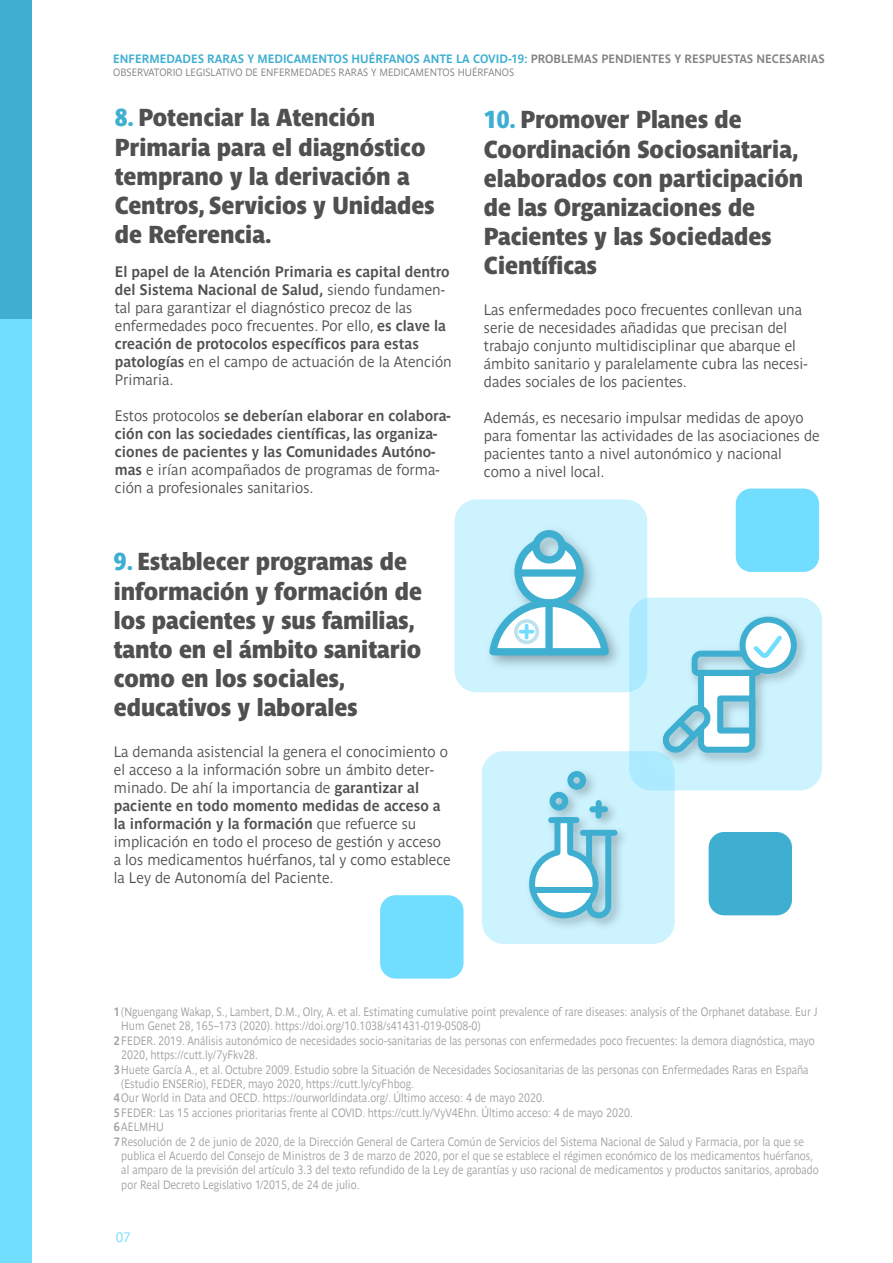
<style>
.page{position:relative;width:893px;height:1263px;background:#fff}
.page>*{position:absolute;margin:0;border:0;box-sizing:border-box;transform-origin:0 0}
.t1{font:24.3px/29.2px "Parisine Std Narr Sombre";color:#505050}
.t2{font:15px/18px "Parisine Std Gris";color:#505050}
.t3{font:700 15px/18px "Parisine Std Gris";color:#505050}
.t4{font:13.5px "Parisine Std Gris";color:#71ddff}
.t5{font:12px "Parisine Std Gris";color:#a0a0a0;scale:.89 1}
.t6{font:700 12px "Parisine Std Gris";color:#3eafd1;scale:.95 1}
.t7{font:10.5px "Parisine Std Gris";color:#838383;scale:.95 1}
.s1{color:#838383}
.s2{color:#3eafd1}
.s3{font-weight:700}
.s4{font-weight:400}
</style>
<div class="page">
<div style="left:0;top:2px;width:32px;height:1261px;background:#71ddff"></div>
<div style="left:0;top:0;width:32px;height:318px;background:#3eafd1"></div>
<div style="left:736px;top:488px;width:83px;height:84px;background:#71ddff;border-radius:15px"></div>
<div style="left:709px;top:832px;width:83px;height:83px;background:#3eafd1;border-radius:15px"></div>
<div style="left:380px;top:895px;width:83px;height:83px;background:#71ddff;border-radius:15px"></div>
<div style="left:629px;top:598px;width:193px;height:192px;background:#cdf3ff;border-radius:22px"></div>
<svg style="left:454px;top:499px;width:193px;height:193px;background:#caf2ff"></svg>
<svg style="left:482px;top:751px;width:193px;height:193px;background:#caf2ff"></svg>
<img style="left:479px;top:520px;width:150px;height:156px">
<div style="left:532px;top:530px;width:34px;height:33px;border:7px solid #3eafd1;border-radius:50%"></div>
<svg style="left:484px;top:531px;width:129px;height:129px"></svg>
<img style="left:655px;top:616px;width:150px;height:153px">
<svg style="left:656px;top:617px;width:140px;height:139px"></svg>
<img style="left:521px;top:763px;width:113px;height:172px">
<svg style="left:528px;top:772px;width:89px;height:151px"></svg>
<div style="left:533px;top:887px;width:62px;height:6px;background:#3eafd1"></div>
<div style="left:592px;top:806px;width:13px;height:6px;background:#3eafd1"></div>
<div style="left:596px;top:803px;width:6px;height:13px;background:#3eafd1"></div>
<div style="left:550px;top:792px;width:18px;height:18px;border:6px solid #3eafd1;border-radius:50%"></div>
<div style="left:567px;top:771px;width:19px;height:19px;border:6px solid #3eafd1;border-radius:50%"></div>
<p class="t6" style="left:113px;top:51px;width:751px">ENFERMEDADES RARAS Y MEDICAMENTOS HUÉRFANOS ANTE LA COVID-19: <span class="s1">PROBLEMAS PENDIENTES Y RESPUESTAS NECESARIAS</span></p>
<p class="t7" style="left:113px;top:66px;width:424px">OBSERVATORIO LEGISLATIVO DE ENFERMEDADES RARAS Y MEDICAMENTOS HUÉRFANOS</p>
<h1 class="t1" style="left:115px;top:103px;width:321px"><span class="s2">8.</span> Potenciar la Atención<br>Primaria para el diagnóstico temprano y la derivación a<br>Centros, Servicios y Unidades de Referencia.</h1>
<p class="t2" style="left:115px;top:262px;width:338px"><span class="s3">El papel de la Atención Primaria es capital dentro del Sistema Nacional de Salud,</span> siendo fundamen&shy;tal para garantizar el diagnóstico precoz de las enfermedades poco frecuentes. Por ello, <span class="s3">es clave la creación de protocolos específicos para estas patologías</span> en el campo de actuación de la Atención Primaria.</p>
<p class="t3" style="left:115px;top:406px;width:337px"><span class="s4">Estos protocolos</span> se deberían elaborar en colabora&shy;ción con las sociedades científicas, las organiza&shy;ciones de pacientes y las Comunidades Autóno&shy;mas <span class="s4">e irían acompañados de programas de forma&shy;ción a profesionales sanitarios.</span></p>
<h1 class="t1" style="left:114px;top:547px;width:310px"><span class="s2">9.</span> Establecer programas de información y formación de los pacientes y sus familias, tanto en el ámbito sanitario como en los sociales, educativos y laborales</h1>
<p class="t2" style="left:114px;top:742px;width:338px">La demanda asistencial la genera el conocimiento o el acceso a la información sobre un ámbito deter&shy;minado. De ahí la importancia de <span class="s3">garantizar al paciente en todo momento medidas de acceso a la información y la formación</span> que refuerce su implicación en todo el proceso de gestión y acceso a los medicamentos huérfanos, tal y como establece la Ley de Autonomía del Paciente.</p>
<h1 class="t1" style="left:484px;top:105px;width:321px"><span class="s2">10.</span> Promover Planes de<br>Coordinación Sociosanitaria, elaborados con participación de las Organizaciones de<br>Pacientes y las Sociedades<br>Científicas</h1>
<p class="t2" style="left:484px;top:300px;width:325px">Las enfermedades poco frecuentes conllevan una serie de necesidades añadidas que precisan del trabajo conjunto multidisciplinar que abarque el ámbito sanitario y paralelamente cubra las necesi&shy;dades sociales de los pacientes.</p>
<p class="t2" style="left:484px;top:408px;width:337px">Además, es necesario impulsar medidas de apoyo para fomentar las actividades de las asociaciones de pacientes tanto a nivel autonómico y nacional como a nivel local.</p>
<p class="t5" style="left:114px;top:1005px;width:792px"><span class="s3">1</span>(Nguengang Wakap, S., Lambert, D.M., Olry, A. et al. Estimating cumulative point prevalence of rare diseases: analysis of the Orphanet database. Eur J</p>
<p class="t5" style="left:121px;top:1019px;width:405px">Hum Genet 28, 165–173 (2020). https://doi.org/10.1038/s41431-019-0508-0)</p>
<p class="t5" style="left:114px;top:1034px;width:789px"><span class="s3">2</span>FEDER. 2019. Análisis autonómico de necesidades socio-sanitarias de las personas con enfermedades poco frecuentes: la demora diagnóstica, mayo</p>
<p class="t5" style="left:121px;top:1048px;width:155px">2020, https://cutt.ly/7yFkv28.</p>
<p class="t5" style="left:114px;top:1062px;width:782px"><span class="s3">3</span>Huete García A., et al. Octubre 2009. Estudio sobre la Situación de Necesidades Sociosanitarias de las personas con Enfermedades Raras en España</p>
<p class="t5" style="left:121px;top:1077px;width:330px">(Estudio ENSERio), FEDER, mayo 2020, https://cutt.ly/cyFhbog.</p>
<p class="t5" style="left:114px;top:1091px;width:486px"><span class="s3">4</span>Our World in Data and OECD. https://ourworldindata.org/. Último acceso: 4 de mayo 2020.</p>
<p class="t5" style="left:114px;top:1106px;width:585px"><span class="s3">5</span>FEDER: Las 15 acciones prioritarias frente al COVID. https://cutt.ly/VyV4Ehn. Último acceso: 4 de mayo 2020.</p>
<p class="t5" style="left:114px;top:1120px;width:58px"><span class="s3">6</span>AELMHU</p>
<p class="t5" style="left:114px;top:1134px;width:777px"><span class="s3">7</span>Resolución de 2 de junio de 2020, de la Dirección General de Cartera Común de Servicios del Sistema Nacional de Salud y Farmacia, por la que se</p>
<p class="t5" style="left:121px;top:1149px;width:779px">publica el Acuerdo del Consejo de Ministros de 3 de marzo de 2020, por el que se establece el régimen económico de los medicamentos huérfanos,</p>
<p class="t5" style="left:121px;top:1163px;width:785px">al amparo de la previsión del artículo 3.3 del texto refundido de la Ley de garantías y uso racional de medicamentos y productos sanitarios, aprobado</p>
<p class="t5" style="left:121px;top:1178px;width:269px">por Real Decreto Legislativo 1/2015, de 24 de julio.</p>
<p class="t4" style="left:116px;top:1229px;width:17px">07</p>
</div>
